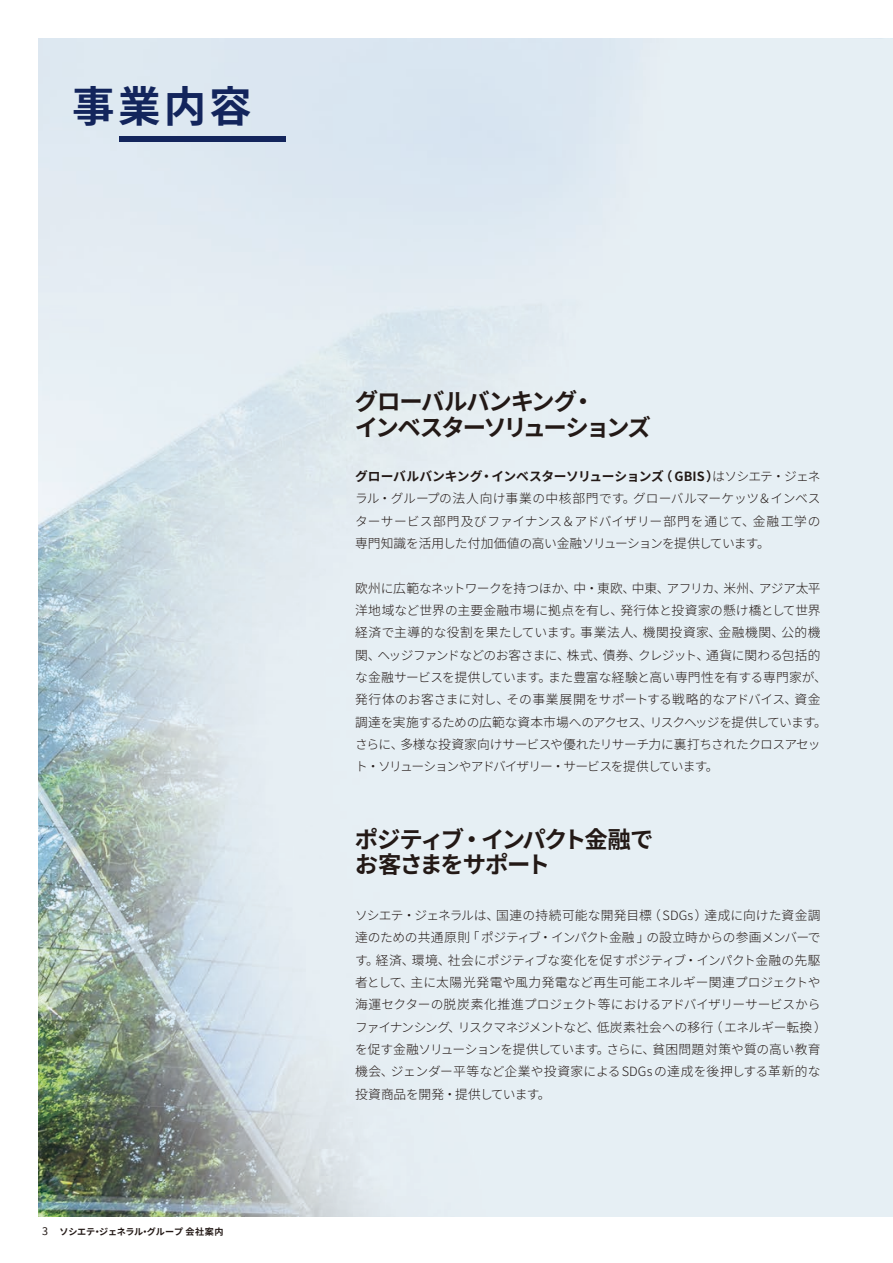
<style>
.page{position:relative;width:893px;height:1263px;background:#fff}
.page>*{position:absolute;margin:0;border:0;box-sizing:border-box;transform-origin:0 0}
.t1{font:700 42.45px "Noto Sans CJ Kjp";color:#13255c}
.t2{font:700 23.4px/25.5px "Noto Sans CJ Kjp";letter-spacing:-.08em;color:#231916}
.t3{font:300 12.75px/22.4px "Noto Sans CJ Kjp";letter-spacing:-.015em;color:#231916}
.t4{font:700 9px "Noto Sans CJ Kjp";letter-spacing:-.025em;color:#231916}
.s1{font-family:"Source Sans Pro";font-weight:400;font-size:12px}
.s2{font-weight:700}
</style>
<div class="page">
<img style="left:38px;top:38px;width:855px;height:1178px">
<div style="left:119px;top:136px;width:167px;height:6px;background:#13255c"></div>
<div style="left:750px;top:38px;width:143px;height:923px;background:#e6eff4"></div>
<h1 class="t1" style="left:72px;top:82px;width:181px">事業内容</h1>
<p class="t4" style="left:42px;top:1226px;width:183px"><span class="s1">3</span> ソシエテ・ジェネラル・グループ 会社案内</p>
<h2 class="t2" style="left:355px;top:390px;width:298px">グローバルバンキング・<br>インベスターソリューションズ</h2>
<p class="t3" style="left:355px;top:465px;width:467px;text-align:justify"><span class="s2">グローバルバンキング・インベスターソリューションズ（ GBIS）</span>はソシエテ・ジェネラル・グループの法人向け事業の中核部門です。グローバルマーケッツ＆インベスターサービス部門及びファイナンス＆アドバイザリー部門を通じて、金融工学の専門知識を活用した付加価値の高い金融ソリューションを提供しています。</p>
<p class="t3" style="left:355px;top:577px;width:473px">欧州に広範なネットワークを持つほか、中・東欧、中東、アフリカ、米州、アジア太平洋地域など世界の主要金融市場に拠点を有し、発行体と投資家の懸け橋として世界経済で主導的な役割を果たしています。事業法人、機関投資家、金融機関、公的機関、ヘッジファンドなどのお客さまに、株式、債券、クレジット、通貨に関わる包括的な金融サービスを提供しています。また豊富な経験と高い専門性を有する専門家が、発行体のお客さまに対し、その事業展開をサポートする戦略的なアドバイス、資金調達を実施するための広範な資本市場へのアクセス、リスクヘッジを提供しています。さらに、多様な投資家向けサービスや優れたリサーチ力に裏打ちされたクロスアセット・ソリューションやアドバイザリー・サービスを提供しています。</p>
<h2 class="t2" style="left:355px;top:827px;width:300px">ポジティブ・インパクト金融でお客さまをサポート</h2>
<p class="t3" style="left:355px;top:904px;width:473px">ソシエテ・ジェネラルは、国連の持続可能な開発目標（ SDGs）達成に向けた資金調達のための共通原則「ポジティブ・インパクト金融」の設立時からの参画メンバーです。経済、環境、社会にポジティブな変化を促すポジティブ・インパクト金融の先駆者として、主に太陽光発電や風力発電など再生可能エネルギー関連プロジェクトや海運セクターの脱炭素化推進プロジェクト等におけるアドバイザリーサービスからファイナンシング、リスクマネジメントなど、低炭素社会への移行（エネルギー転換）を促す金融ソリューションを提供しています。さらに、貧困問題対策や質の高い教育機会、ジェンダー平等など企業や投資家によるSDGsの達成を後押しする革新的な投資商品を開発・提供しています。</p>
</div>
